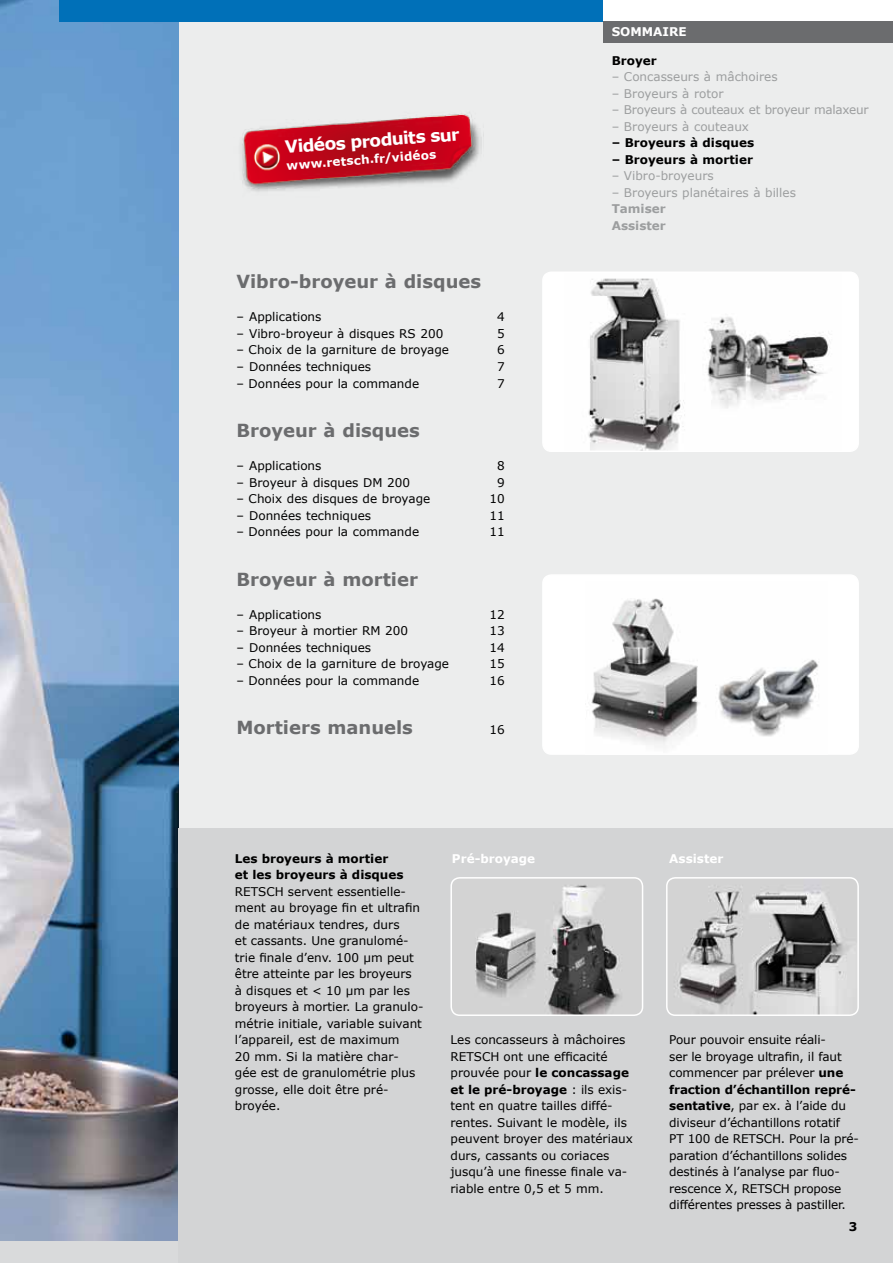
<style>
.page{position:relative;width:893px;height:1263px;background:#fff}
.page>*{position:absolute;margin:0;border:0;box-sizing:border-box;transform-origin:0 0}
.t1{font:700 18px "Verdana";color:#6b6c6e}
.t2{font:700 17.1px "Verdana";color:#fff}
.t3{font:12px/16.5px "Verdana";color:#000}
.t4{font:12px "Verdana";color:#9c9e9f}
.t5{font:700 12px "Verdana";color:#000}
.t6{font:700 12px "Verdana";color:#fff}
.t7{font:12px "Verdana";letter-spacing:-.02em;color:#9c9e9f}
.t8{font:700 12px/16.5px "Verdana";color:#9c9e9f}
.s1{font-weight:700}
</style>
<div class="page">
<div style="left:179px;top:0;width:714px;height:1263px;background:#eceded"></div>
<img style="left:0;top:0;width:179px;height:1242px">
<div style="left:0;top:1242px;width:893px;height:21px;background:#d9dadb"></div>
<div style="left:60px;top:0;width:544px;height:21px;background:#0070b8"></div>
<div style="left:603px;top:0;width:290px;height:22px;background:#fff"></div>
<div style="left:604px;top:21px;width:289px;height:22px;background:#6b6c6e"></div>
<div style="left:179px;top:828px;width:714px;height:435px;background:#d3d4d5"></div>
<div style="left:543px;top:272px;width:315px;height:179px;background:#fff;border-radius:9px"></div>
<img style="left:588px;top:278px;width:241px;height:171px">
<div style="left:542px;top:271px;width:317px;height:181px;border:2px solid #fff;border-radius:9px"></div>
<div style="left:543px;top:575px;width:315px;height:179px;background:#fff;border-radius:9px"></div>
<img style="left:591px;top:598px;width:228px;height:148px">
<div style="left:542px;top:574px;width:317px;height:181px;border:2px solid #fff;border-radius:9px"></div>
<img style="left:453px;top:878px;width:190px;height:137px">
<div style="left:450px;top:877px;width:193px;height:139px;border:2px solid #fff;border-radius:9px"></div>
<img style="left:669px;top:880px;width:187px;height:133px">
<div style="left:666px;top:877px;width:193px;height:139px;border:2px solid #fff;border-radius:9px"></div>
<img style="left:241px;top:112px;width:241px;height:80px">
<h2 class="t2" style="left:284px;top:136px;width:181px;rotate:-4deg">Vidéos produits sur</h2>
<p class="t6" style="left:286px;top:157px;width:153px;rotate:-4deg">www.retsch.fr/vidéos</p>
<h1 class="t1" style="left:236px;top:270px;width:246px">Vibro-broyeur à disques</h1>
<p class="t3" style="left:236px;top:308px;width:87px">– Applications</p>
<p class="t3" style="left:497px;top:308px;width:9px">4</p>
<p class="t3" style="left:236px;top:325px;width:208px">– Vibro-broyeur à disques RS 200</p>
<p class="t3" style="left:497px;top:325px;width:9px">5</p>
<p class="t3" style="left:236px;top:341px;width:214px">– Choix de la garniture de broyage</p>
<p class="t3" style="left:497px;top:341px;width:9px">6</p>
<p class="t3" style="left:236px;top:358px;width:136px">– Données techniques</p>
<p class="t3" style="left:497px;top:358px;width:9px">7</p>
<p class="t3" style="left:236px;top:374px;width:184px">– Données pour la commande</p>
<p class="t3" style="left:497px;top:374px;width:9px">7</p>
<h1 class="t1" style="left:236px;top:419px;width:185px">Broyeur à disques</h1>
<p class="t3" style="left:236px;top:457px;width:87px">– Applications</p>
<p class="t3" style="left:497px;top:457px;width:9px">8</p>
<p class="t3" style="left:236px;top:473px;width:175px">– Broyeur à disques DM 200</p>
<p class="t3" style="left:497px;top:473px;width:9px">9</p>
<p class="t3" style="left:236px;top:490px;width:195px">– Choix des disques de broyage</p>
<p class="t3" style="left:490px;top:490px;width:17px">10</p>
<p class="t3" style="left:236px;top:506px;width:136px">– Données techniques</p>
<p class="t3" style="left:490px;top:506px;width:17px">11</p>
<p class="t3" style="left:236px;top:523px;width:184px">– Données pour la commande</p>
<p class="t3" style="left:490px;top:523px;width:17px">11</p>
<h1 class="t1" style="left:236px;top:567px;width:183px">Broyeur à mortier</h1>
<p class="t3" style="left:236px;top:605px;width:87px">– Applications</p>
<p class="t3" style="left:490px;top:605px;width:17px">12</p>
<p class="t3" style="left:236px;top:622px;width:173px">– Broyeur à mortier RM 200</p>
<p class="t3" style="left:490px;top:622px;width:17px">13</p>
<p class="t3" style="left:236px;top:638px;width:136px">– Données techniques</p>
<p class="t3" style="left:490px;top:638px;width:17px">14</p>
<p class="t3" style="left:236px;top:655px;width:214px">– Choix de la garniture de broyage</p>
<p class="t3" style="left:490px;top:655px;width:17px">15</p>
<p class="t3" style="left:236px;top:671px;width:184px">– Données pour la commande</p>
<p class="t3" style="left:490px;top:671px;width:17px">16</p>
<h1 class="t1" style="left:236px;top:716px;width:178px">Mortiers manuels</h1>
<p class="t3" style="left:490px;top:721px;width:17px">16</p>
<p class="t6" style="left:612px;top:24px;width:11px">SOMM</p>
<p class="t6" style="left:653px;top:24px;width:18px">AIRE</p>
<p class="t5" style="left:612px;top:53px;width:47px">Broyer</p>
<p class="t4" style="left:612px;top:69px;width:167px">– Concasseurs à mâchoires</p>
<p class="t4" style="left:612px;top:86px;width:113px">– Broyeurs à rotor</p>
<p class="t7" style="left:612px;top:102px;width:258px">– Broyeurs à couteaux et broyeur malaxeur</p>
<p class="t4" style="left:612px;top:119px;width:139px">– Broyeurs à couteaux</p>
<p class="t5" style="left:612px;top:135px;width:144px">– Broyeurs à disques</p>
<p class="t5" style="left:612px;top:152px;width:143px">– Broyeurs à mortier</p>
<p class="t4" style="left:612px;top:168px;width:103px">– Vibro-broyeurs</p>
<p class="t4" style="left:612px;top:185px;width:186px">– Broyeurs planétaires à billes</p>
<p class="t8" style="left:612px;top:200px;width:56px">Tamiser<br>Assister</p>
<p class="t5" style="left:235px;top:851px;width:155px">Les broyeurs à mortier</p>
<p class="t6" style="left:452px;top:851px;width:85px">Pré-broyage</p>
<p class="t6" style="left:669px;top:851px;width:56px">Assister</p>
<p class="t5" style="left:235px;top:867px;width:170px">et les broyeurs à disques</p>
<p class="t3" style="left:235px;top:882px;width:190px">RETSCH servent essentielle&shy;ment au broyage fin et ultrafin de matériaux tendres, durs<br>et cassants. Une granulomé&shy;trie finale d’env. 100 µm peut être atteinte par les broyeurs<br>à disques et &lt; 10 µm par les broyeurs à mortier. La granulo&shy;métrie initiale, variable suivant l’appareil, est de maximum<br>20 mm. Si la matière char-<br>gée est de granulométrie plus grosse, elle doit être pré&shy;broyée.</p>
<p class="t3" style="left:450px;top:1031px;width:184px">Les concasseurs à mâchoires<br>RETSCH ont une efficacité prouvée pour <span class="s1">le concassage et le pré-broyage</span> : ils exis&shy;tent en quatre tailles diffé&shy;rentes. Suivant le modèle, ils peuvent broyer des matériaux durs, cassants ou coriaces jusqu’à une finesse finale va&shy;riable entre 0,5 et 5 mm.</p>
<p class="t3" style="left:669px;top:1031px;width:191px">Pour pouvoir ensuite réali-<br>ser le broyage ultrafin, il faut commencer par prélever <span class="s1">une fraction d’échantillon repré&shy;sentative</span>, par ex. à l’aide du diviseur d’échantillons rotatif<br>PT 100 de RETSCH. Pour la pré&shy;paration d’échantillons solides destinés à l’analyse par fluo&shy;rescence X, RETSCH propose différentes presses à pastiller.</p>
<p class="t5" style="left:849px;top:1219px;width:10px">3</p>
</div>
